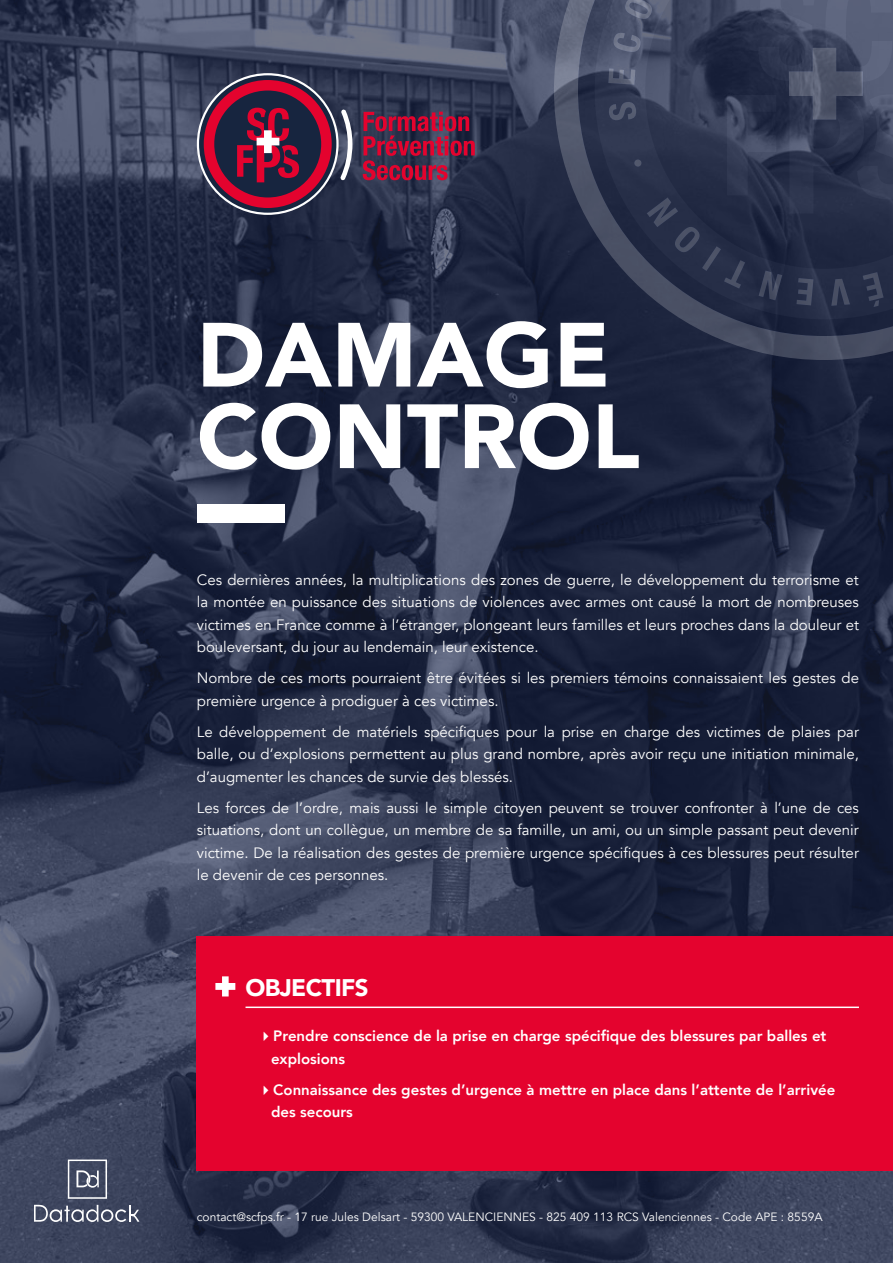
<style>
.page{position:relative;width:893px;height:1263px;background:#fff}
.page>*{position:absolute;margin:0;border:0;box-sizing:border-box;transform-origin:0 0}
.t1{font:900 90px/81.6px "Avenir";color:#fff}
.t2{font:900 24px "Avenir";letter-spacing:-.025em;color:#fff}
.t3{font:15px/22.5px "Avenir";color:#fff;text-align:justify}
.t4{font:800 15px/22.5px "Avenir";color:#fff}
.t5{font:12px "Avenir";color:#fff}
</style>
<div class="page">
<img style="left:0;top:0;width:893px;height:1263px">
<div style="left:197px;top:504px;width:87px;height:18px;background:#fff"></div>
<div style="left:197px;top:936px;width:696px;height:234px;background:#e4032e"></div>
<svg style="left:554px;top:0;width:339px;height:360px"></svg>
<svg style="left:578px;top:0;width:315px;height:336px;fill:#222a43"></svg>
<svg style="left:608px;top:0;width:285px;height:307px"></svg>
<svg style="left:199px;top:75px;width:153px;height:138px"></svg>
<svg style="left:363px;top:112px;width:112px;height:68px"></svg>
<svg style="left:215px;top:976px;width:20px;height:20px"></svg>
<hr style="left:246px;top:1006px;width:613px;height:2px;background:#fff">
<svg style="left:34px;top:1205px;width:105px;height:17px"></svg>
<svg style="left:68px;top:1159px;width:39px;height:40px"></svg>
<h1 class="t1" style="left:197px;top:312px;width:445px">DAMAGE<br>CONTROL</h1>
<p class="t3" style="left:197px;top:569px;width:664px">Ces dernières années, la multiplications des zones de guerre, le développement du terrorisme et la montée en puissance des situations de violences avec armes ont causé la mort de nombreuses victimes en France comme à l’étranger, plongeant leurs familles et leurs proches dans la douleur et bouleversant, du jour au lendemain, leur existence.</p>
<p class="t3" style="left:197px;top:667px;width:664px">Nombre de ces morts pourraient être évitées si les premiers témoins connaissaient les gestes de première urgence à prodiguer à ces victimes.</p>
<p class="t3" style="left:197px;top:721px;width:664px">Le développement de matériels spécifiques pour la prise en charge des victimes de plaies par balle, ou d’explosions permettent au plus grand nombre, après avoir reçu une initiation minimale, d’augmenter les chances de survie des blessés.</p>
<p class="t3" style="left:197px;top:797px;width:664px">Les forces de l’ordre, mais aussi le simple citoyen peuvent se trouver confronter à l’une de ces situations, dont un collègue, un membre de sa famille, un ami, ou un simple passant peut devenir victime. De la réalisation des gestes de première urgence spécifiques à ces blessures peut résulter le devenir de ces personnes.</p>
<h2 class="t2" style="left:246px;top:967px;width:125px">OBJECTIFS</h2>
<p class="t4" style="left:271px;top:1024px;width:557px">Prendre conscience de la prise en charge spécifique des blessures par balles et explosions</p>
<p class="t4" style="left:271px;top:1078px;width:566px">Connaissance des gestes d’urgence à mettre en place dans l’attente de l’arrivée des secours</p>
<p class="t5" style="left:197px;top:1210px;width:627px">contact@scfps.fr - 17 rue Jules Delsart - 59300 VALENCIENNES - 825 409 113 RCS Valenciennes - Code APE : 8559A</p>
</div>
